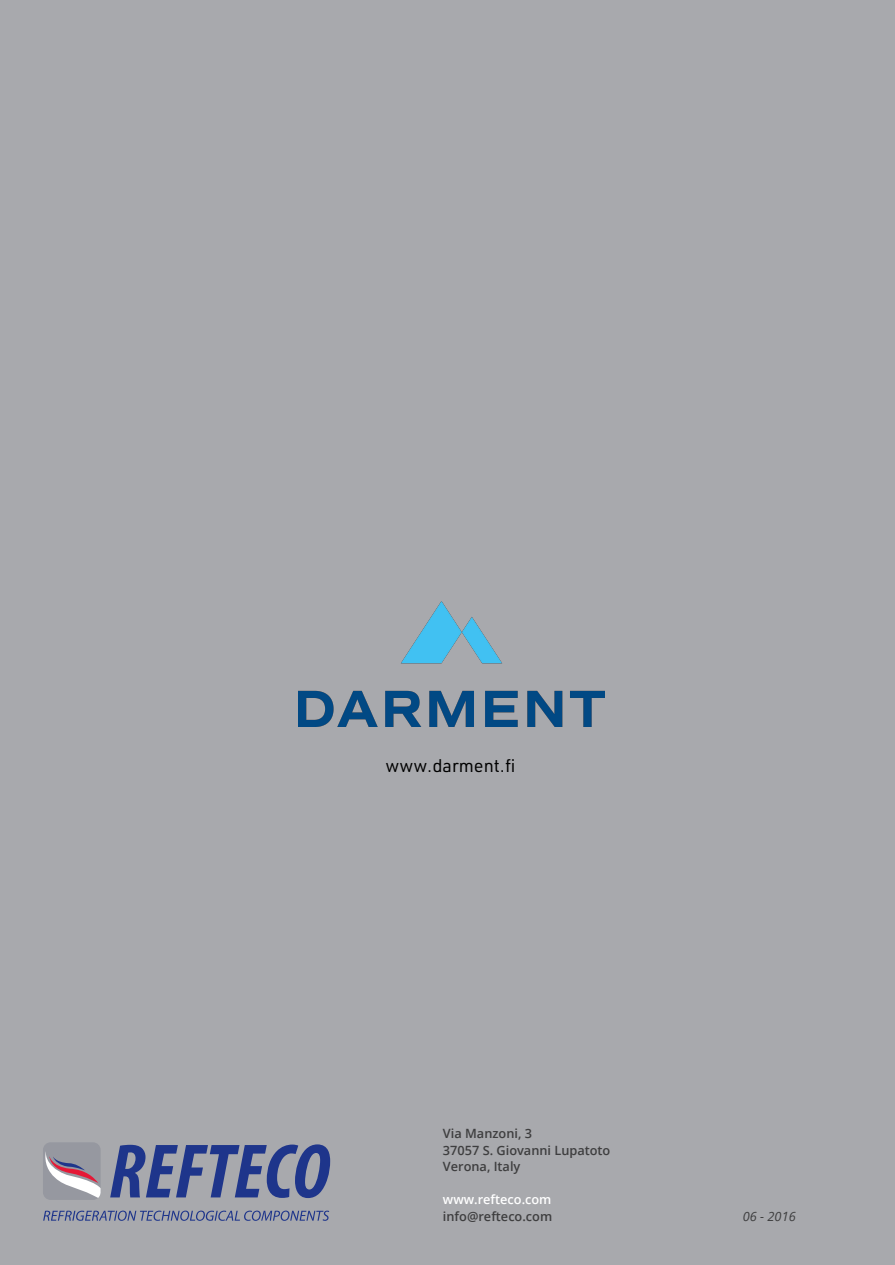
<style>
.page{position:relative;width:895px;height:1265px;background:#fff}
.page>*{position:absolute;margin:0;border:0;box-sizing:border-box;transform-origin:0 0}
.t1{font:18px "URWDIN";color:#000}
.t2{font:600 12.75px/16.5px "Open Sans";color:#3e3e3f}
.t3{font:600 12.75px "Open Sans";color:#fff}
.t4{font:italic 12.75px "Open Sans";color:#3e3e3f}
</style>
<div class="page">
<div style="left:0;top:0;width:894px;height:1265px;background:#a8a9ad"></div>
<svg style="left:110px;top:1144px;width:220px;height:54px"></svg>
<svg style="left:43px;top:1210px;width:286px;height:11px"></svg>
<div style="left:43px;top:1142px;width:58px;height:58px;background:#9698a0;border-radius:8px"></div>
<svg style="left:45px;top:1152px;width:56px;height:46px"></svg>
<img style="left:299px;top:601px;width:305px;height:126px">
<h1 class="t1" style="left:385px;top:754px;width:131px">www.darment.fi</h1>
<p class="t2" style="left:443px;top:1125px;width:169px">Via Manzoni, 3<br>37057 S. Giovanni Lupatoto<br>Verona, Italy</p>
<p class="t3" style="left:443px;top:1191px;width:110px">www.refteco.com</p>
<p class="t2" style="left:443px;top:1208px;width:111px">info@refteco.com</p>
<p class="t4" style="left:742px;top:1207px;width:54px">06 - 2016</p>
</div>
